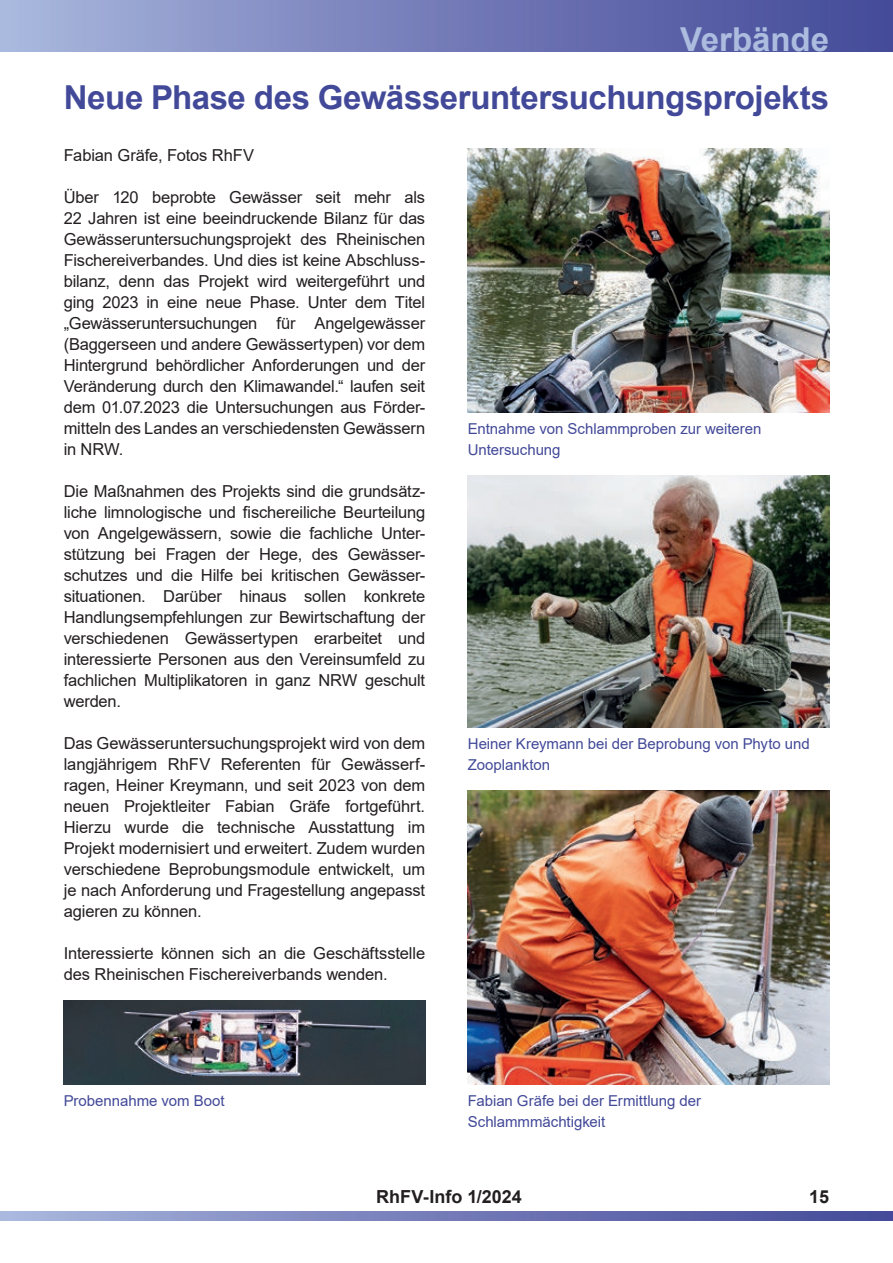
<style>
.page{position:relative;width:893px;height:1263px;background:#fff}
.page>*{position:absolute;margin:0;border:0;box-sizing:border-box;transform-origin:0 0}
.t1{font:700 33px "Arial";letter-spacing:-.015em;color:#424998}
.t2{font:700 33px "Arial";color:#acbcdf}
.t3{font:700 18px "Arial";color:#231f20}
.t4{font:16.5px/21px "Arial";letter-spacing:-.01em;color:#231f20;text-align:justify}
.t5{font:15px/21px "Arial";letter-spacing:-.005em;color:#424998}
</style>
<div class="page">
<div style="left:0;top:0;width:893px;height:52px;background:linear-gradient(to right,#a8b5dc,#424796)"></div>
<svg style="left:0;top:1211px;width:893px;height:10px;background:#747db8"></svg>
<img style="left:468px;top:149px;width:361px;height:264px">
<img style="left:468px;top:791px;width:361px;height:294px">
<img style="left:468px;top:476px;width:361px;height:252px">
<img style="left:64px;top:1001px;width:361px;height:84px">
<h1 class="t2" style="left:680px;top:27px;width:150px">Verbände</h1>
<h1 class="t1" style="left:64px;top:85px;width:767px">Neue Phase des Gewässeruntersuchungsprojekts</h1>
<p class="t4" style="left:64px;top:146px;width:192px">Fabian Gräfe, Fotos RhFV</p>
<p class="t4" style="left:64px;top:188px;width:363px">Über 120 beprobte Gewässer seit mehr als 22 Jahren ist eine beeindruckende Bilanz für das Gewässeruntersuchungsprojekt des Rheinischen Fischereiverbandes. Und dies ist keine Abschluss&shy;bilanz, denn das Projekt wird weitergeführt und ging 2023 in eine neue Phase. Unter dem Titel „Gewässeruntersuchungen für Angelgewässer (Baggerseen und andere Gewässertypen) vor dem Hintergrund behördlicher Anforderungen und der Veränderung durch den Klimawandel.“ laufen seit dem 01.07.2023 die Untersuchungen aus Förder&shy;mitteln des Landes an verschiedensten Gewässern in NRW.</p>
<p class="t4" style="left:64px;top:482px;width:363px">Die Maßnahmen des Projekts sind die grundsätz&shy;liche limnologische und fischereiliche Beurteilung von Angelgewässern, sowie die fachliche Unter&shy;stützung bei Fragen der Hege, des Gewässer&shy;schutzes und die Hilfe bei kritischen Gewässer&shy;situationen. Darüber hinaus sollen konkrete Handlungsempfehlungen zur Bewirtschaftung der verschiedenen Gewässertypen erarbeitet und interessierte Personen aus den Vereinsumfeld zu fachlichen Multiplikatoren in ganz NRW geschult werden.</p>
<p class="t4" style="left:64px;top:734px;width:363px">Das Gewässeruntersuchungsprojekt wird von dem langjährigem RhFV Referenten für Gewässerf&shy;ragen, Heiner Kreymann, und seit 2023 von dem neuen Projektleiter Fabian Gräfe fortgeführt.<br>Hierzu wurde die technische Ausstattung im Projekt modernisiert und erweitert. Zudem wurden verschiedene Beprobungsmodule entwickelt, um je nach Anforderung und Fragestellung angepasst agieren zu können.</p>
<p class="t4" style="left:64px;top:943px;width:363px">Interessierte können sich an die Geschäftsstelle des Rheinischen Fischereiverbands wenden.</p>
<p class="t5" style="left:468px;top:419px;width:295px">Entnahme von Schlammproben zur weiteren<br>Untersuchung</p>
<p class="t5" style="left:468px;top:734px;width:343px">Heiner Kreymann bei der Beprobung von Phyto und<br>Zooplankton</p>
<p class="t5" style="left:64px;top:1091px;width:162px">Probennahme vom Boot</p>
<p class="t5" style="left:468px;top:1091px;width:235px">Fabian Gräfe bei der Ermittlung der<br>Schlammmächtigkeit</p>
<p class="t3" style="left:376px;top:1187px;width:147px">RhFV-Info 1/2024</p>
<p class="t3" style="left:809px;top:1190px;width:22px">15</p>
</div>
